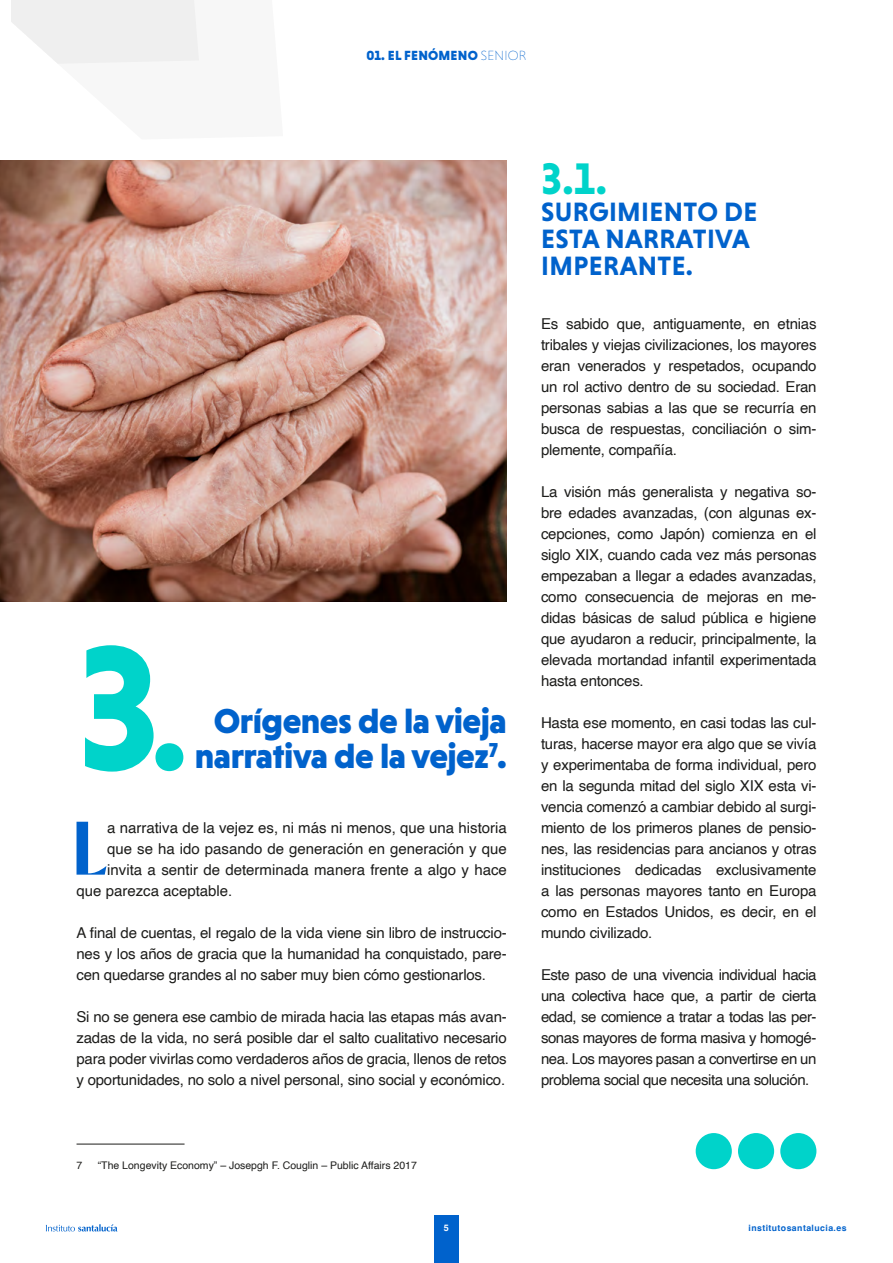
<style>
.page{position:relative;width:893px;height:1263px;background:#fff}
.page>*{position:absolute;margin:0;border:0;box-sizing:border-box;transform-origin:0 0}
.t1{font:700 180px "Niveau Grotesk";color:#00d3ca}
.t2{font:600 72.75px "Ivy Mode";color:#0062cc}
.t3{font:700 45px "Niveau Grotesk";color:#00d3ca}
.t4{font:900 35.25px/35.2px "Niveau Grotesk";letter-spacing:-.015em;color:#0062cc;text-align:center}
.t5{font:700 27px/27px "Niveau Grotesk";letter-spacing:.015em;color:#0062cc}
.t6{font:15px/21px "Helvetica";letter-spacing:-.015em;color:#1d1d1b;text-align:justify}
.t7{font:900 13.5px "Niveau Grotesk";letter-spacing:.015em;color:#0062cc}
.t8{font:10.5px "Helvetica";color:#1d1d1b}
.t9{font:700 9px "Helvetica";color:#fff}
.t10{font:700 8.7px "Helvetica";letter-spacing:.05em;color:#0062cc}
.s1{font-weight:200}
.s2{font-size:150px}
</style>
<div class="page">
<hr style="left:77px;top:1144px;width:108px;height:1px;background:#1d1d1b">
<div style="left:696px;top:1133px;width:36px;height:36px;background:#00d3ca;border-radius:50%"></div>
<div style="left:738px;top:1133px;width:36px;height:36px;background:#00d3ca;border-radius:50%"></div>
<div style="left:780px;top:1133px;width:36px;height:36px;background:#00d3ca;border-radius:50%"></div>
<svg style="left:11px;top:0;width:188px;height:64px"></svg>
<img style="left:0;top:161px;width:507px;height:441px">
<div style="left:434px;top:1215px;width:25px;height:48px;background:#0062cc"></div>
<svg style="left:46px;top:1224px;width:71px;height:7px"></svg>
<p class="t7" style="left:367px;top:47px;width:161px">01. EL FENÓMENO <span class="s1">SENIOR</span></p>
<h1 class="t1" style="left:77px;top:605px;width:114px">3<span class="s2">.</span></h1>
<h3 class="t4" style="left:195px;top:703px;width:313px">Orígenes de la vieja narrativa de la vejez<sup>7</sup>.</h3>
<h2 class="t2" style="left:72px;top:799px;width:37px">L</h2>
<p class="t6" style="left:107px;top:817px;width:401px">a narrativa de la vejez es, ni más ni menos, que una historia</p>
<p class="t6" style="left:107px;top:838px;width:401px">que se ha ido pasando de generación en generación y que</p>
<p class="t6" style="left:107px;top:859px;width:401px">invita a sentir de determinada manera frente a algo y hace</p>
<p class="t6" style="left:77px;top:880px;width:157px">que parezca aceptable.</p>
<p class="t6" style="left:77px;top:922px;width:432px">A final de cuentas, el regalo de la vida viene sin libro de instruccio&shy;nes y los años de gracia que la humanidad ha conquistado, pare&shy;cen quedarse grandes al no saber muy bien cómo gestionarlos.</p>
<p class="t6" style="left:77px;top:1006px;width:432px">Si no se genera ese cambio de mirada hacia las etapas más avan&shy;zadas de la vida, no será posible dar el salto cualitativo necesario para poder vivirlas como verdaderos años de gracia, llenos de retos y oportunidades, no solo a nivel personal, sino social y económico.</p>
<p class="t8" style="left:77px;top:1158px;width:7px">7</p>
<p class="t8" style="left:98px;top:1158px;width:321px">“The Longevity Economy” – Josepgh F. Couglin – Public Affairs 2017</p>
<h3 class="t3" style="left:541px;top:153px;width:68px">3.1.</h3>
<h3 class="t5" style="left:541px;top:198px;width:218px">SURGIMIENTO DE<br>ESTA NARRATIVA<br>IMPERANTE.</h3>
<p class="t6" style="left:541px;top:313px;width:277px">Es sabido que, antiguamente, en etnias tribales y viejas civilizaciones, los mayores eran venerados y respetados, ocupando un rol activo dentro de su sociedad. Eran personas sabias a las que se recurría en busca de respuestas, conciliación o sim&shy;plemente, compañía.</p>
<p class="t6" style="left:541px;top:481px;width:277px">La visión más generalista y negativa so&shy;bre edades avanzadas, (con algunas ex&shy;cepciones, como Japón) comienza en el siglo XIX, cuando cada vez más personas empezaban a llegar a edades avanzadas, como consecuencia de mejoras en me&shy;didas básicas de salud pública e higiene que ayudaron a reducir, principalmente, la elevada mortandad infantil experimentada hasta entonces.</p>
<p class="t6" style="left:541px;top:712px;width:277px">Hasta ese momento, en casi todas las cul&shy;turas, hacerse mayor era algo que se vivía y experimentaba de forma individual, pero en la segunda mitad del siglo XIX esta vi&shy;vencia comenzó a cambiar debido al surgi&shy;miento de los primeros planes de pensio&shy;nes, las residencias para ancianos y otras instituciones dedicadas exclusivamente a las personas mayores tanto en Europa como en Estados Unidos, es decir, en el mundo civilizado.</p>
<p class="t6" style="left:541px;top:964px;width:277px">Este paso de una vivencia individual hacia una colectiva hace que, a partir de cierta edad, se comience a tratar a todas las per&shy;sonas mayores de forma masiva y homogé&shy;nea. Los mayores pasan a convertirse en un problema social que necesita una solución.</p>
<p class="t9" style="left:444px;top:1223px;width:7px">5</p>
<p class="t10" style="left:748px;top:1223px;width:100px">institutosantalucia.es</p>
</div>
